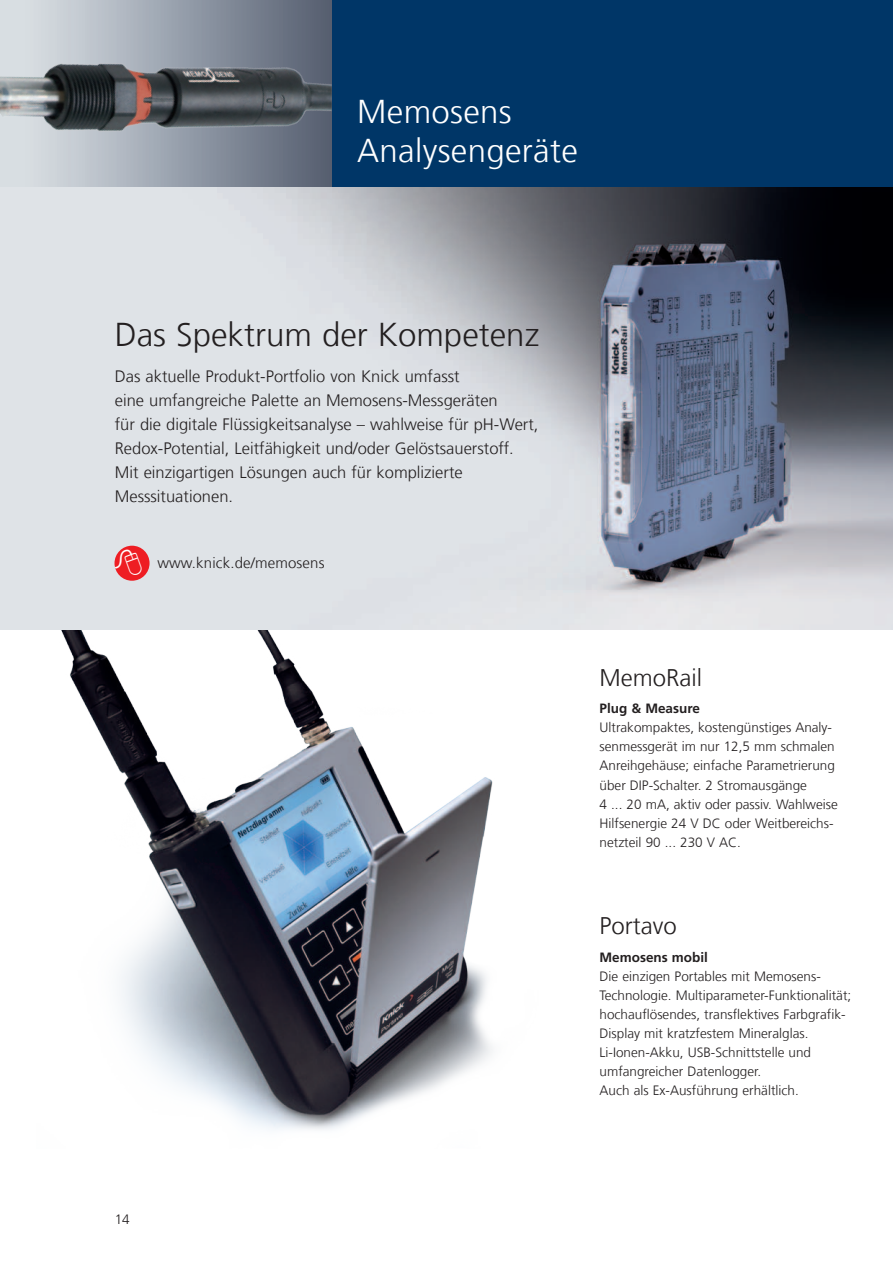
<style>
.page{position:relative;width:893px;height:1263px;background:#fff}
.page>*{position:absolute;margin:0;border:0;box-sizing:border-box;transform-origin:0 0}
.t1{font:300 33px "Frutiger LT Com";color:#231f20}
.t2{font:300 33px/39px "Frutiger LT Com";letter-spacing:.01em;color:#fff}
.t3{font:300 24px "Frutiger LT Com";color:#231f20}
.t4{font:300 16.5px/24px "Frutiger LT Com";color:#231f20}
.t5{font:300 15px "Frutiger LT Com";letter-spacing:.01em;color:#231f20}
.t6{font:300 13.5px/19px "Frutiger LT Com";color:#231f20}
.t7{font:700 13.5px "Frutiger LT Com";color:#231f20}
</style>
<div class="page">
<div style="left:332px;top:0;width:561px;height:187px;background:#003667"></div>
<img style="left:0;top:0;width:332px;height:187px">
<img style="left:36px;top:629px;width:510px;height:501px">
<img style="left:0;top:187px;width:893px;height:442px">
<svg style="left:115px;top:546px;width:35px;height:35px"></svg>
<svg style="left:107px;top:546px;width:36px;height:36px"></svg>
<h1 class="t2" style="left:357px;top:92px;width:222px">Memosens<br>Analysengeräte</h1>
<h1 class="t1" style="left:115px;top:315px;width:426px">Das Spektrum der Kompetenz</h1>
<p class="t4" style="left:115px;top:365px;width:425px">Das aktuelle Produkt-Portfolio von Knick umfasst<br>eine umfangreiche Palette an Memosens-Messgeräten<br>für die digitale Flüssigkeitsanalyse – wahlweise für pH-Wert, Redox-Potential, Leitfähigkeit und/oder Gelöstsauerstoff.<br>Mit einzigartigen Lösungen auch für komplizierte Messsituationen.</p>
<p class="t5" style="left:157px;top:554px;width:169px">www.knick.de/memosens</p>
<p class="t6" style="left:115px;top:1210px;width:17px">14</p>
<h2 class="t3" style="left:600px;top:663px;width:104px">MemoRail</h2>
<p class="t7" style="left:600px;top:701px;width:102px">Plug &amp; Measure</p>
<p class="t6" style="left:600px;top:718px;width:240px">Ultrakompaktes, kostengünstiges Analy&shy;senmessgerät im nur 12,5 mm schmalen Anreihgehäuse; einfache Parametrierung über DIP-Schalter. 2 Stromausgänge<br>4 ... 20 mA, aktiv oder passiv. Wahlweise Hilfsenergie 24 V DC oder Weitbereichs&shy;netzteil 90 ... 230 V AC.</p>
<h2 class="t3" style="left:600px;top:912px;width:79px">Portavo</h2>
<p class="t7" style="left:600px;top:949px;width:110px">Memosens mobil</p>
<p class="t6" style="left:600px;top:967px;width:253px">Die einzigen Portables mit Memosens-Technologie. Multiparameter-Funktionalität; hochauflösendes, transflektives Farbgrafik-Display mit kratzfestem Mineralglas.<br>Li-Ionen-Akku, USB-Schnittstelle und umfangreicher Datenlogger.<br>Auch als Ex-Ausführung erhältlich.</p>
</div>
